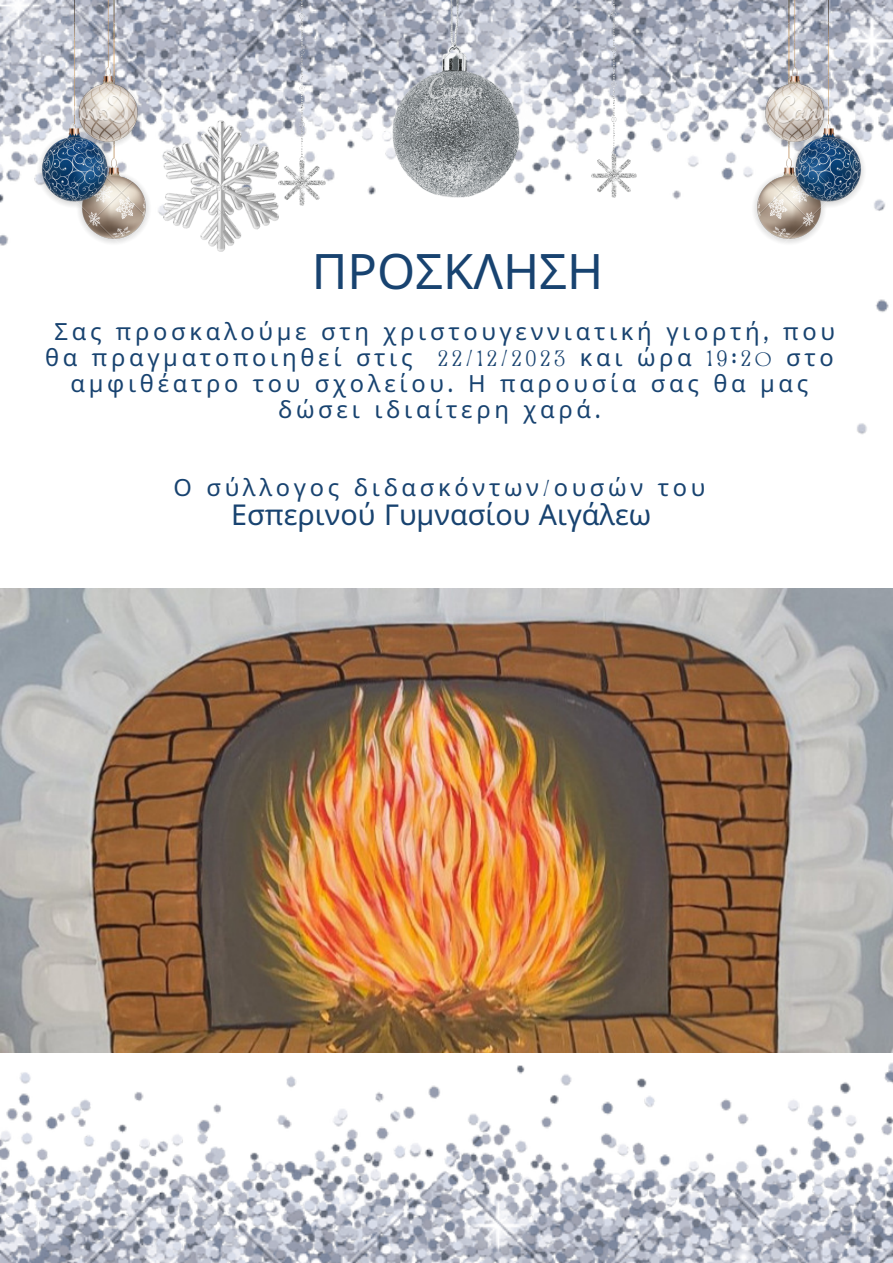
<style>
.page{position:relative;width:893px;height:1263px;background:#fff}
.page>*{position:absolute;margin:0;border:0;box-sizing:border-box;transform-origin:0 0}
.t1{font:48.9px "Noto Sans";color:#184370}
.t2{font:28.65px "Noto Sans";color:#184370}
.t3{font:23.62px/26px "Noto Sans";letter-spacing:.155em;color:#184370}
</style>
<div class="page">
<img style="left:0;top:0;width:893px;height:1263px">
<img style="left:752px;top:0;width:114px;height:245px">
<img style="left:37px;top:0;width:114px;height:245px">
<img style="left:279px;top:0;width:46px;height:205px">
<img style="left:591px;top:0;width:45px;height:197px">
<img style="left:393px;top:0;width:126px;height:197px">
<img style="left:164px;top:120px;width:115px;height:131px">
<img style="left:0;top:588px;width:893px;height:464px">
<svg style="left:764px;top:336px;width:3px;height:7px"></svg>
<svg style="left:439px;top:350px;width:8px;height:16px"></svg>
<svg style="left:453px;top:349px;width:82px;height:17px"></svg>
<svg style="left:541px;top:350px;width:8px;height:16px"></svg>
<svg style="left:707px;top:350px;width:19px;height:16px"></svg>
<svg style="left:732px;top:353px;width:3px;height:10px"></svg>
<svg style="left:742px;top:350px;width:8px;height:16px"></svg>
<svg style="left:449px;top:388px;width:3px;height:4px"></svg>
<svg style="left:596px;top:414px;width:3px;height:4px"></svg>
<svg style="left:543px;top:479px;width:6px;height:17px"></svg>
<p class="t1" style="left:312px;top:237px;width:293px">ΠΡΟΣΚΛΗΣΗ</p>
<p class="t3" style="left:45px;top:318px;width:791px;text-indent:10px">Σας προσκαλούμε στη χριστουγεννιατική γιορτή που θα πραγματοποιηθεί στις</p>
<p class="t3" style="left:554px;top:344px;width:139px">✓ και ώρα</p>
<p class="t3" style="left:755px;top:344px;width:80px">□ στο</p>
<p class="t3" style="left:71px;top:370px;width:739px">αμφιθέατρο του σχολείου Η παρουσία σας θα μας</p>
<p class="t3" style="left:278px;top:396px;width:314px">δώσει ιδιαίτερη χαρά</p>
<p class="t3" style="left:173px;top:474px;width:533px">Ο σύλλογος διδασκόντων ουσών του</p>
<p class="t2" style="left:231px;top:494px;width:421px">Εσπερινού Γυμνασίου Αιγάλεω</p>
</div>
